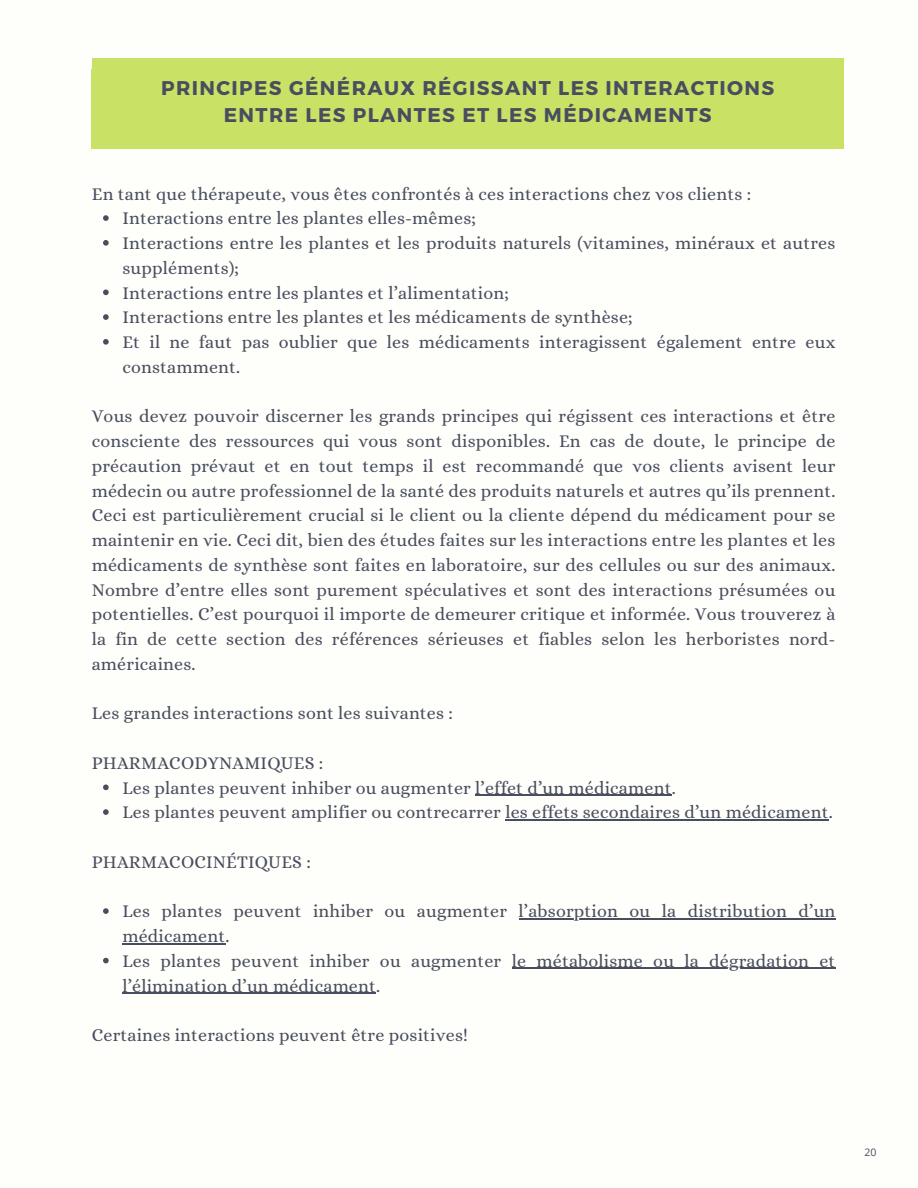
<style>
.page{position:relative;width:918px;height:1188px;background:#fefefa}
.page>*{position:absolute;margin:0;border:0;box-sizing:border-box;transform-origin:0 0}
.t1{font:700 24.3px "Montserrat";letter-spacing:.07em;color:#494e5f}
.t2{font:700 19.8px/27px "Montserrat";letter-spacing:.07em;color:#494e5f;text-align:center}
.t3{font:18px/24.8px "Alice";letter-spacing:.01em;color:#494e5f}
.t4{font:10.5px "Open Sans";color:#494e5f}
</style>
<div class="page">
<div style="left:92px;top:70px;width:752px;height:79px;background:#c9e265"></div>
<div style="left:92px;top:58px;width:751px;height:79px;background:#c9e265"></div>
<svg style="left:103px;top:215px;width:6px;height:6px"></svg>
<svg style="left:103px;top:240px;width:6px;height:6px"></svg>
<svg style="left:103px;top:290px;width:6px;height:5px"></svg>
<svg style="left:103px;top:314px;width:6px;height:6px"></svg>
<svg style="left:103px;top:339px;width:6px;height:6px"></svg>
<svg style="left:103px;top:785px;width:6px;height:5px"></svg>
<hr style="left:475px;top:795px;width:197px;height:1px;background:#494e5f">
<svg style="left:103px;top:809px;width:6px;height:6px"></svg>
<hr style="left:505px;top:819px;width:324px;height:2px;background:#494e5f">
<svg style="left:103px;top:908px;width:6px;height:6px"></svg>
<hr style="left:519px;top:918px;width:317px;height:2px;background:#494e5f">
<hr style="left:122px;top:943px;width:103px;height:1px;background:#494e5f">
<svg style="left:103px;top:958px;width:6px;height:5px"></svg>
<hr style="left:512px;top:968px;width:324px;height:1px;background:#494e5f">
<hr style="left:122px;top:993px;width:254px;height:1px;background:#494e5f">
<h1 class="t2" style="left:161px;top:74px;width:615px">PRINCIPES GÉNÉRAUX RÉGISSANT LES INTERACTIONS<br>ENTRE LES PLANTES ET LES MÉDICAMENTS</h1>
<h2 class="t1" style="left:277px;top:87px;width:384px">CODE DE BONNE CONDUITE</h2>
<p class="t3" style="left:92px;top:181px;width:661px">En tant que thérapeute, vous êtes confrontés à ces interactions chez vos clients :</p>
<p class="t3" style="left:122px;top:206px;width:355px">Interactions entre les plantes elles-mêmes;</p>
<p class="t3" style="left:122px;top:231px;width:715px">Interactions entre les plantes et les produits naturels (vitamines, minéraux et autres suppléments);</p>
<p class="t3" style="left:122px;top:280px;width:388px">Interactions entre les plantes et l’alimentation;</p>
<p class="t3" style="left:122px;top:305px;width:512px">Interactions entre les plantes et les médicaments de synthèse;</p>
<p class="t3" style="left:122px;top:330px;width:715px">Et il ne faut pas oublier que les médicaments interagissent également entre eux constamment.</p>
<p class="t3" style="left:92px;top:404px;width:745px;text-align:justify">Vous devez pouvoir discerner les grands principes qui régissent ces interactions et être consciente des ressources qui vous sont disponibles. En cas de doute, le principe de précaution prévaut et en tout temps il est recommandé que vos clients avisent leur médecin ou autre professionnel de la santé des produits naturels et autres qu’ils prennent.<br>Ceci est particulièrement crucial si le client ou la cliente dépend du médicament pour se maintenir en vie. Ceci dit, bien des études faites sur les interactions entre les plantes et les médicaments de synthèse sont faites en laboratoire, sur des cellules ou sur des animaux.<br>Nombre d’entre elles sont purement spéculatives et sont des interactions présumées ou potentielles. C’est pourquoi il importe de demeurer critique et informée. Vous trouverez à la fin de cette section des références sérieuses et fiables selon les herboristes nord&shy;américaines.</p>
<p class="t3" style="left:92px;top:701px;width:363px">Les grandes interactions sont les suivantes :</p>
<h3 class="t3" style="left:92px;top:750px;width:233px">PHARMACODYNAMIQUES :</h3>
<p class="t3" style="left:122px;top:775px;width:555px">Les plantes peuvent inhiber ou augmenter l’effet d’un médicament.</p>
<p class="t3" style="left:122px;top:800px;width:712px">Les plantes peuvent amplifier ou contrecarrer les effets secondaires d’un médicament.</p>
<h3 class="t3" style="left:92px;top:849px;width:221px">PHARMACOCINÉTIQUES :</h3>
<p class="t3" style="left:122px;top:899px;width:386px">Les plantes peuvent inhiber ou augmenter</p>
<p class="t3" style="left:519px;top:899px;width:318px">l’absorption ou la distribution d’un</p>
<p class="t3" style="left:122px;top:924px;width:380px">médicament.<br>Les plantes peuvent inhiber ou augmenter</p>
<p class="t3" style="left:512px;top:948px;width:325px">le métabolisme ou la dégradation et</p>
<p class="t3" style="left:122px;top:973px;width:259px">l’élimination d’un médicament.</p>
<p class="t3" style="left:92px;top:1023px;width:378px">Certaines interactions peuvent être positives!</p>
<p class="t4" style="left:864px;top:1145px;width:13px">20</p>
</div>
